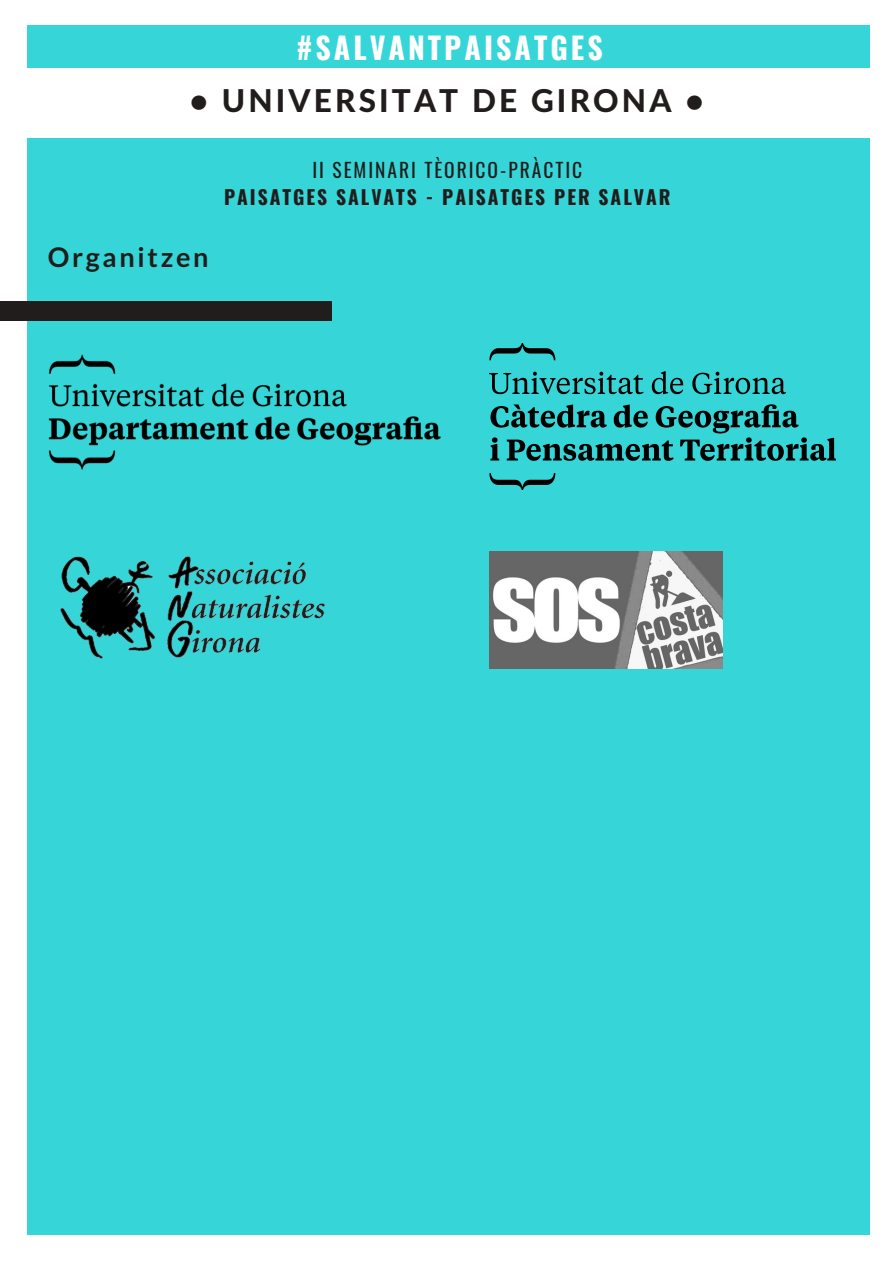
<style>
.page{position:relative;width:894px;height:1264px;background:#fff}
.page>*{position:absolute;margin:0;border:0;box-sizing:border-box;transform-origin:0 0}
.t1{font:800 31.5px "Lato Latin";letter-spacing:.1em;color:#211d1c}
.t2{font:700 30px "Oswald";letter-spacing:.1em;color:#fff}
.t3{font:700 27px "Lato";letter-spacing:.1em;color:#211d1c}
.t4{font:700 19.5px "Oswald";letter-spacing:.1em;color:#211d1c}
.t5{font:19.5px "Oswald";letter-spacing:.1em;color:#211d1c}
</style>
<div class="page">
<div style="left:27px;top:25px;width:842px;height:1209px;background:#36d6d8"></div>
<div style="left:0;top:69px;width:893px;height:68px;background:#fff"></div>
<div style="left:0;top:301px;width:331px;height:19px;background:#211d1c"></div>
<img style="left:49px;top:354px;width:392px;height:116px">
<img style="left:60px;top:556px;width:265px;height:103px">
<img style="left:489px;top:343px;width:345px;height:147px">
<img style="left:489px;top:551px;width:233px;height:117px">
<h2 class="t2" style="left:296px;top:24px;width:308px">#SALVANTPAISATGES</h2>
<h1 class="t1" style="left:190px;top:80px;width:515px">• UNIVERSITAT DE GIRONA •</h1>
<h3 class="t3" style="left:48px;top:240px;width:162px">Organitzen</h3>
<p class="t5" style="left:312px;top:155px;width:271px">II SEMINARI TÈORICO-PRÀCTIC</p>
<p class="t4" style="left:224px;top:182px;width:448px">PAISATGES SALVATS - PAISATGES PER SALVAR</p>
</div>
